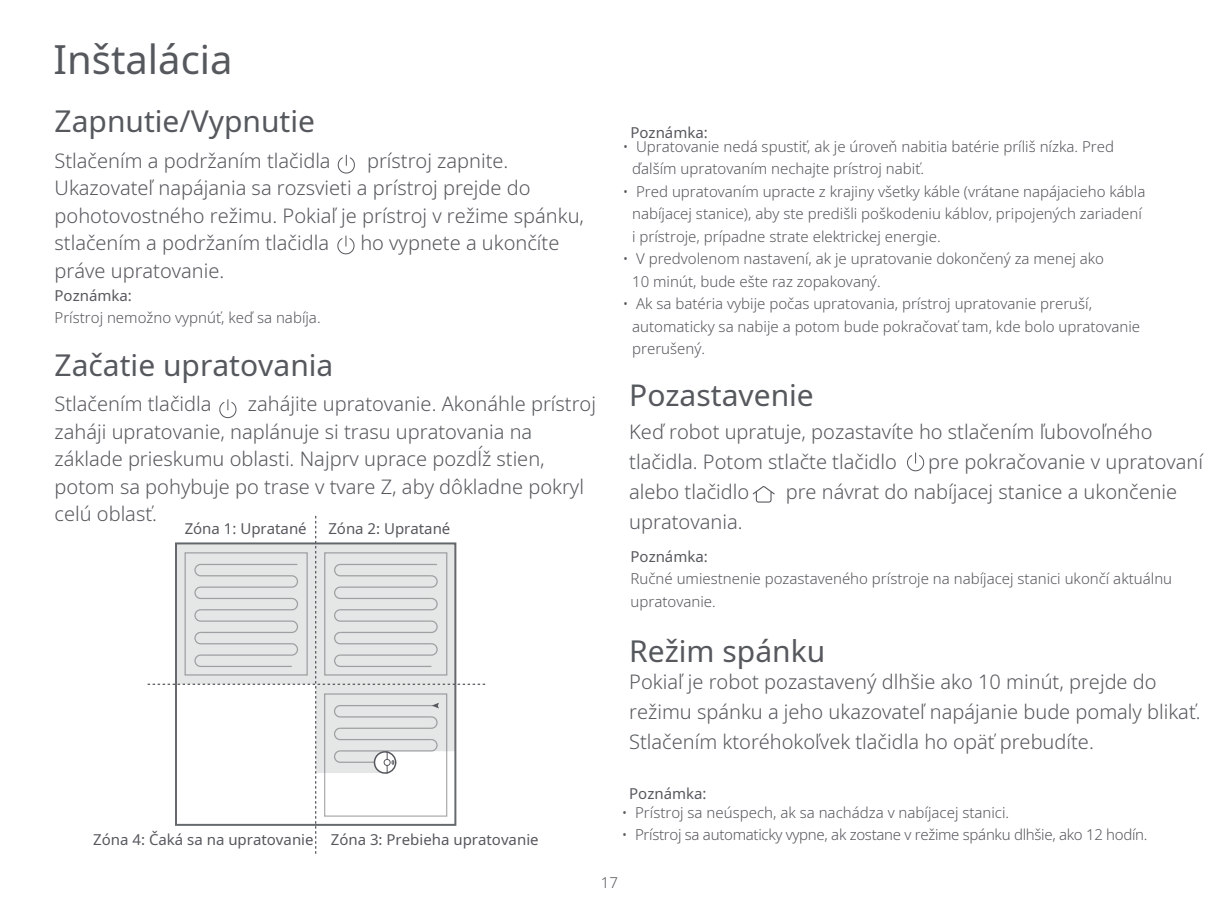
<style>
.page{position:relative;width:1219px;height:922px;background:#fff}
.page>*{position:absolute;margin:0;border:0;box-sizing:border-box;transform-origin:0 0}
.t1{font:40px "Noto Sans";color:#55585d}
.t2{font:30px "Noto Sans";color:#55585d}
.t3{font:300 20px/27.5px "Noto Sans";color:#55585d}
.t4{font:300 15px/22.5px "Noto Sans";color:#55585d}
.t5{font:15px "Noto Sans";color:#55585d}
.t6{font:300 15px "Noto Sans";letter-spacing:-.02em;color:#55585d}
</style>
<div class="page">
<svg style="left:147px;top:515px;width:338px;height:338px"></svg>
<svg style="left:753px;top:486px;width:22px;height:16px"></svg>
<svg style="left:337px;top:235px;width:18px;height:19px"></svg>
<svg style="left:219px;top:399px;width:17px;height:19px"></svg>
<svg style="left:338px;top:155px;width:17px;height:18px"></svg>
<svg style="left:907px;top:452px;width:17px;height:19px"></svg>
<h1 class="t1" style="left:54px;top:32px;width:181px">Inštalácia</h1>
<h2 class="t2" style="left:55px;top:100px;width:262px">Zapnutie/Vypnutie</h2>
<p class="t3" style="left:55px;top:147px;width:278px">Stlačením a podržaním tlačidla</p>
<p class="t3" style="left:55px;top:147px;width:531px;text-indent:313px">prístroj zapnite.<br>Ukazovateľ napájania sa rozsvieti a prístroj prejde do pohotovostného režimu. Pokiaľ je prístroj v režime spánku, stlačením a podržaním tlačidla</p>
<p class="t3" style="left:360px;top:229px;width:201px">ho vypnete a ukončíte</p>
<p class="t3" style="left:55px;top:257px;width:171px">práve upratovanie.</p>
<p class="t5" style="left:55px;top:285px;width:79px">Poznámka:</p>
<p class="t4" style="left:55px;top:307px;width:268px">Prístroj nemožno vypnúť, keď sa nabíja.</p>
<h2 class="t2" style="left:55px;top:344px;width:280px">Začatie upratovania</h2>
<p class="t3" style="left:55px;top:391px;width:158px">Stlačením tlačidla</p>
<p class="t3" style="left:55px;top:391px;width:543px;text-indent:193px">zahájite upratovanie. Akonáhle prístroj zaháji upratovanie, naplánuje si trasu upratovania na základe prieskumu oblasti. Najprv uprace pozdĺž stien, potom sa pohybuje po trase v tvare Z, aby dôkladne pokryl celú oblasť.</p>
<p class="t5" style="left:185px;top:517px;width:124px">Zóna 1: Upratané</p>
<p class="t5" style="left:328px;top:517px;width:124px">Zóna 2: Upratané</p>
<p class="t5" style="left:93px;top:829px;width:447px">Zóna 4: Čaká sa na upratovanie Zóna 3: Prebieha upratovanie</p>
<p class="t5" style="left:630px;top:122px;width:79px">Poznámka:</p>
<p class="t4" style="left:632px;top:135px;width:483px;text-indent:-10px">• Upratovanie nedá spustiť, ak je úroveň nabitia batérie príliš nízka. Pred ďalším upratovaním nechajte prístroj nabiť.</p>
<p class="t4" style="left:632px;top:180px;width:515px;text-indent:-10px">• Pred upratovaním upracte z krajiny všetky káble (vrátane napájacieho kábla nabíjacej stanice), aby ste predišli poškodeniu káblov, pripojených zariadení i prístroje, prípadne strate elektrickej energie.</p>
<p class="t4" style="left:632px;top:248px;width:473px;text-indent:-10px">• V predvolenom nastavení, ak je upratovanie dokončený za menej ako<br>10 minút, bude ešte raz zopakovaný.</p>
<p class="t4" style="left:632px;top:293px;width:509px;text-indent:-10px">• Ak sa batéria vybije počas upratovania, prístroj upratovanie preruší, automaticky sa nabije a potom bude pokračovať tam, kde bolo upratovanie prerušený.</p>
<h2 class="t2" style="left:629px;top:374px;width:186px">Pozastavenie</h2>
<p class="t3" style="left:629px;top:417px;width:525px;line-height:30px">Keď robot upratuje, pozastavíte ho stlačením ľubovoľného tlačidla. Potom stlačte tlačidlo</p>
<p class="t3" style="left:928px;top:449px;width:276px">pre pokračovanie v upratovaní</p>
<p class="t3" style="left:629px;top:479px;width:122px">alebo tlačidlo</p>
<p class="t3" style="left:786px;top:479px;width:393px">pre návrat do nabíjacej stanice a ukončenie</p>
<p class="t3" style="left:629px;top:509px;width:115px">upratovania.</p>
<p class="t5" style="left:630px;top:545px;width:79px">Poznámka:</p>
<p class="t4" style="left:630px;top:568px;width:543px">Ručné umiestnenie pozastaveného prístroje na nabíjacej stanici ukončí aktuálnu upratovanie.</p>
<h2 class="t2" style="left:629px;top:630px;width:198px">Režim spánku</h2>
<p class="t3" style="left:629px;top:667px;width:573px;line-height:30px">Pokiaľ je robot pozastavený dlhšie ako 10 minút, prejde do režimu spánku a jeho ukazovateľ napájanie bude pomaly blikať.<br>Stlačením ktoréhokoľvek tlačidla ho opäť prebudíte.</p>
<p class="t5" style="left:629px;top:782px;width:79px">Poznámka:</p>
<p class="t4" style="left:622px;top:801px;width:389px">• Prístroj sa neúspech, ak sa nachádza v nabíjacej stanici.</p>
<p class="t6" style="left:622px;top:823px;width:527px">• Prístroj sa automaticky vypne, ak zostane v režime spánku dlhšie, ako 12 hodín.</p>
<p class="t4" style="left:601px;top:871px;width:19px">17</p>
</div>
